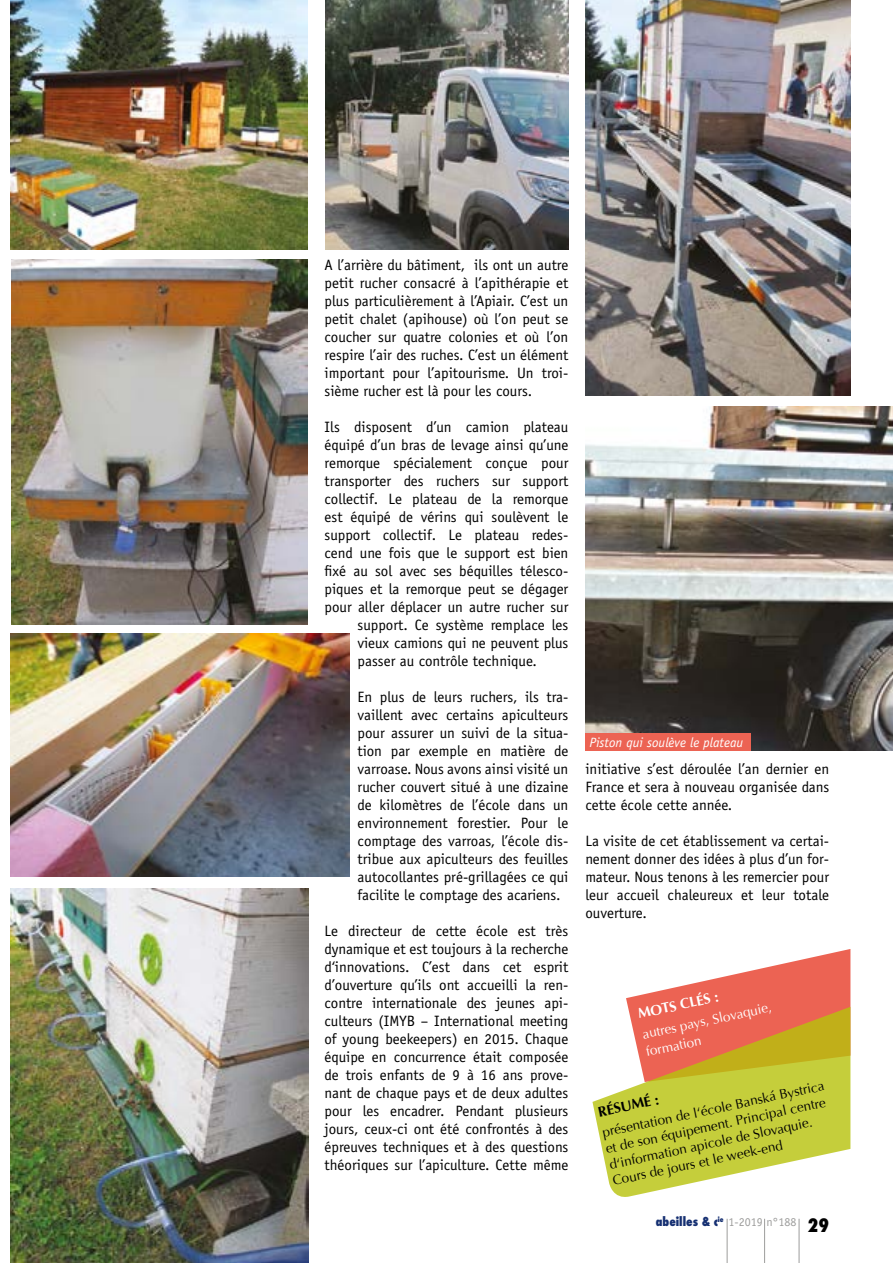
<style>
.page{position:relative;width:893px;height:1263px;background:#fff}
.page>*{position:absolute;margin:0;border:0;box-sizing:border-box;transform-origin:0 0}
.t1{font:800 condensed 18px "Futura";color:#000}
.t2{font:15px/18px "Officina Sans";color:#000;text-align:justify}
.t3{font:700 14.25px "Optima";color:#fff}
.t4{font:700 14.25px "Optima";color:#000}
.t5{font:13.5px/16.5px "Optima";color:#000}
.t6{font:13.5px/18px "Optima";color:#fff}
.t7{font:italic 13.5px "Officina Sans";color:#fff}
.t8{font:12px "Officina Sans";color:#9d9d9c}
.s1{font-family:"Futura";font-weight:800;font-stretch:condensed;color:#163072}
</style>
<div class="page">
<hr style="left:727px;top:1219px;width:1px;height:44px;background:#9d9d9c">
<hr style="left:764px;top:1219px;width:1px;height:44px;background:#9d9d9c">
<hr style="left:799px;top:1219px;width:1px;height:44px;background:#9d9d9c">
<svg style="left:626px;top:949px;width:224px;height:58px"></svg>
<svg style="left:592px;top:1007px;width:258px;height:190px;fill:#c5ce3b"></svg>
<img style="left:11px;top:888px;width:297px;height:375px">
<img style="left:12px;top:260px;width:296px;height:364px">
<img style="left:11px;top:634px;width:338px;height:242px">
<img style="left:11px;top:0;width:297px;height:249px">
<img style="left:585px;top:0;width:265px;height:395px">
<img style="left:326px;top:0;width:242px;height:249px">
<img style="left:585px;top:406px;width:308px;height:344px">
<div style="left:585px;top:733px;width:166px;height:17px;background:#ec6353"></div>
<p class="t2" style="left:325px;top:256px;width:245px">A l’arrière du bâtiment, ils ont un autre petit rucher consacré à l’apithérapie et plus particulièrement à l’Apiair. C’est un petit chalet (apihouse) où l’on peut se coucher sur quatre colonies et où l’on respire l’air des ruches. C’est un élément important pour l’apitourisme. Un troi&shy;sième rucher est là pour les cours.</p>
<p class="t2" style="left:325px;top:418px;width:245px">Ils disposent d’un camion plateau</p>
<p class="t2" style="left:325px;top:436px;width:245px">équipé d’un bras de levage ainsi qu’une</p>
<p class="t2" style="left:325px;top:454px;width:245px">remorque spécialement conçue pour</p>
<p class="t2" style="left:325px;top:472px;width:245px">transporter des ruchers sur support</p>
<p class="t2" style="left:325px;top:490px;width:245px">collectif. Le plateau de la remorque</p>
<p class="t2" style="left:325px;top:508px;width:245px">est équipé de vérins qui soulèvent le</p>
<p class="t2" style="left:325px;top:526px;width:245px">support collectif. Le plateau redes-</p>
<p class="t2" style="left:325px;top:544px;width:245px">cend une fois que le support est bien</p>
<p class="t2" style="left:325px;top:562px;width:245px">fixé au sol avec ses béquilles télesco-</p>
<p class="t2" style="left:325px;top:580px;width:245px">piques et la remorque peut se dégager</p>
<p class="t2" style="left:325px;top:598px;width:245px">pour aller déplacer un autre rucher sur</p>
<p class="t2" style="left:358px;top:616px;width:212px">support. Ce système remplace les</p>
<p class="t2" style="left:358px;top:634px;width:212px">vieux camions qui ne peuvent plus</p>
<p class="t2" style="left:358px;top:652px;width:181px">passer au contrôle technique.</p>
<p class="t2" style="left:358px;top:688px;width:212px">En plus de leurs ruchers, ils tra&shy;vaillent avec certains apiculteurs pour assurer un suivi de la situa&shy;tion par exemple en matière de varroase. Nous avons ainsi visité un rucher couvert situé à une dizaine de kilomètres de l’école dans un environnement forestier. Pour le comptage des varroas, l’école dis&shy;tribue aux apiculteurs des feuilles autocollantes pré-grillagées ce qui facilite le comptage des acariens.</p>
<p class="t2" style="left:325px;top:922px;width:245px">Le directeur de cette école est très dynamique et est toujours à la recherche d‘innovations. C’est dans cet esprit d’ouverture qu’ils ont accueilli la ren&shy;contre internationale des jeunes api&shy;culteurs (IMYB – International meeting of young beekeepers) en 2015. Chaque équipe en concurrence était composée de trois enfants de 9 à 16 ans prove&shy;nant de chaque pays et de deux adultes pour les encadrer. Pendant plusieurs jours, ceux-ci ont été confrontés à des épreuves techniques et à des questions théoriques sur l’apiculture. Cette même</p>
<p class="t7" style="left:589px;top:735px;width:155px">Piston qui soulève le plateau</p>
<p class="t2" style="left:585px;top:760px;width:245px">initiative s’est déroulée l’an dernier en France et sera à nouveau organisée dans cette école cette année.</p>
<p class="t2" style="left:585px;top:832px;width:245px">La visite de cet établissement va certai&shy;nement donner des idées à plus d’un for&shy;mateur. Nous tenons à les remercier pour leur accueil chaleureux et leur totale ouverture.</p>
<p class="t3" style="left:636px;top:1005px;width:83px;rotate:-12deg">MOTS CLÉS :</p>
<p class="t6" style="left:641px;top:1025px;width:133px;rotate:-12deg">autres pays, Slovaquie, formation</p>
<p class="t4" style="left:596px;top:1104px;width:63px;rotate:-12deg">RÉSUMÉ :</p>
<p class="t5" style="left:601px;top:1124px;width:228px;rotate:-12deg">présentation de l‘école Banská Bystrica et de son équipement. Principal centre d‘information apicole de Slovaquie.<br>Cours de jours et le week-end</p>
<p class="t8" style="left:656px;top:1215px;width:142px"><span class="s1">abeilles &amp; c</span><sup>ie</sup> 1-2019 n°188</p>
<p class="t1" style="left:807px;top:1213px;width:23px">29</p>
</div>
